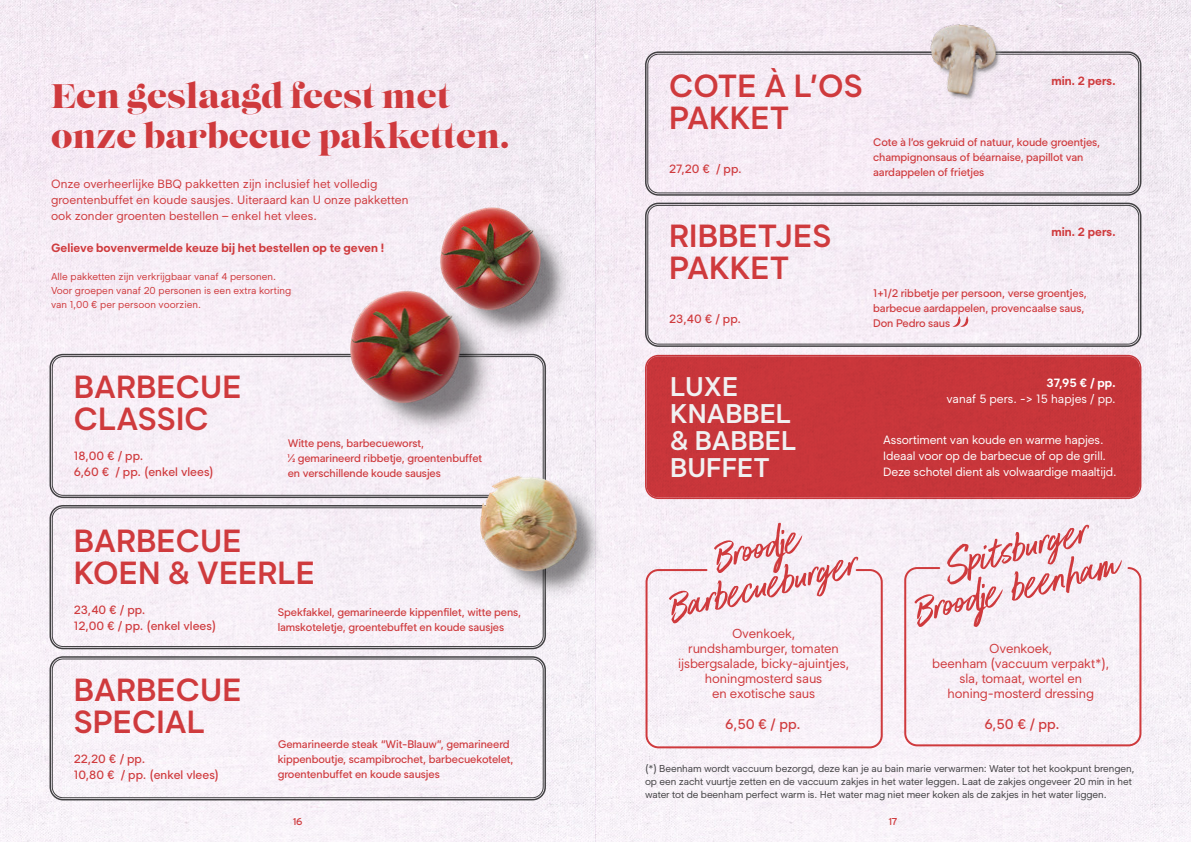
<style>
.page{position:relative;width:1191px;height:842px;background:#fff}
.page>*{position:absolute;margin:0;border:0;box-sizing:border-box;transform-origin:0 0}
.t1{font:italic 48px/38px "Better Times";color:#cf3a3d;text-align:center}
.t2{font:34px/40px "Lust";color:#cf3a3d}
.t3{font:600 32px/32px "Segment";letter-spacing:.005em;color:#cf3a3d}
.t4{font:600 27px/27px "Segment";letter-spacing:.005em;color:#f1f1f2}
.t5{font:500 14px "Segment";color:#cf3a3d}
.t6{font:13px/15px "Segment";letter-spacing:-.01em;color:#cf3a3d;text-align:center}
.t7{font:12px/16px "Segment";color:#cf3a3d}
.t8{font:12px/16px "Segment";letter-spacing:-.01em;color:#fff}
.t9{font:500 12px/16px "Segment";color:#cf3a3d}
.t10{font:700 12px "Segment";color:#cf3a3d}
.t11{font:700 12px "Segment";color:#fff}
.t12{font:500 11px/15px "Segment";letter-spacing:-.01em;color:#cf3a3d}
.t13{font:10px/13px "Segment";letter-spacing:-.01em;color:#414042}
.t14{font:10px/14px "Segment";color:#cf3a3d}
.t15{font:10px "Interstate";color:#cf3a3d}
</style>
<div class="page">
<img style="left:0;top:0;width:1191px;height:842px">
<div style="left:50px;top:354px;width:496px;height:144px;border:2px solid #414042;border-radius:13px"></div>
<div style="left:52px;top:356px;width:491px;height:140px;border:1px solid #414042;border-radius:11px"></div>
<div style="left:50px;top:505px;width:496px;height:144px;border:2px solid #414042;border-radius:13px"></div>
<div style="left:52px;top:507px;width:491px;height:140px;border:1px solid #414042;border-radius:11px"></div>
<div style="left:50px;top:656px;width:496px;height:144px;border:2px solid #414042;border-radius:13px"></div>
<div style="left:52px;top:659px;width:491px;height:139px;border:1px solid #414042;border-radius:11px"></div>
<div style="left:645px;top:51px;width:496px;height:145px;border:2px solid #414042;border-radius:13px"></div>
<div style="left:647px;top:54px;width:492px;height:139px;border:1px solid #414042;border-radius:11px"></div>
<div style="left:645px;top:203px;width:496px;height:144px;border:2px solid #414042;border-radius:13px"></div>
<div style="left:647px;top:205px;width:492px;height:139px;border:1px solid #414042;border-radius:11px"></div>
<svg style="left:952px;top:317px;width:16px;height:10px"></svg>
<img style="left:480px;top:475px;width:127px;height:128px">
<img style="left:919px;top:16px;width:97px;height:102px">
<img style="left:350px;top:288px;width:150px;height:153px">
<img style="left:440px;top:204px;width:138px;height:141px">
<div style="left:646px;top:356px;width:494px;height:142px;background:#c8363b;border-radius:12px"></div>
<div style="left:645px;top:355px;width:496px;height:144px;border:2px solid #cf3a3d;border-radius:13px"></div>
<div style="left:647px;top:357px;width:492px;height:140px;border:1px solid #cf3a3d;border-radius:11px"></div>
<div style="left:645px;top:569px;width:237px;height:179px;border:2px solid #cf3a3d;border-radius:12px"></div>
<div style="left:904px;top:567px;width:237px;height:179px;border:2px solid #cf3a3d;border-radius:12px"></div>
<h2 class="t2" style="left:51px;top:78px;width:460px">Een geslaagd feest met onze barbecue pakketten.</h2>
<p class="t7" style="left:51px;top:175px;width:359px">Onze overheerlijke BBQ pakketten zijn inclusief het volledig groentenbuffet en koude sausjes. Uiteraard kan U onze pakketten ook zonder groenten bestellen – enkel het vlees.</p>
<p class="t10" style="left:51px;top:240px;width:335px">Gelieve bovenvermelde keuze bij het bestellen op te geven !</p>
<p class="t14" style="left:51px;top:269px;width:242px">Alle pakketten zijn verkrijgbaar vanaf 4 personen.<br>Voor groepen vanaf 20 personen is een extra korting van 1,00 € per persoon voorzien.</p>
<h3 class="t3" style="left:74px;top:371px;width:169px">BARBECUE<br>CLASSIC</h3>
<p class="t9" style="left:74px;top:448px;width:142px">18,00 € / pp.<br>6,60 € / pp. (enkel vlees)</p>
<p class="t12" style="left:288px;top:436px;width:196px">Witte pens, barbecueworst,<br>½ gemarineerd ribbetje, groentenbuffet en verschillende koude sausjes</p>
<h3 class="t3" style="left:74px;top:524px;width:243px">BARBECUE<br>KOEN &amp; VEERLE</h3>
<p class="t9" style="left:74px;top:601px;width:144px">23,40 € / pp.<br>12,00 € / pp. (enkel vlees)</p>
<p class="t12" style="left:278px;top:605px;width:245px">Spekfakkel, gemarineerde kippenfilet, witte pens, lamskoteletje, groentebuffet en koude sausjes</p>
<h3 class="t3" style="left:74px;top:673px;width:169px">BARBECUE<br>SPECIAL</h3>
<p class="t9" style="left:74px;top:750px;width:147px">22,20 € / pp.<br>10,80 € / pp. (enkel vlees)</p>
<p class="t12" style="left:278px;top:737px;width:237px">Gemarineerde steak “Wit-Blauw”, gemarineerd kippenboutje, scampibrochet, barbecuekotelet, groentenbuffet en koude sausjes</p>
<h3 class="t3" style="left:669px;top:69px;width:195px">COTE À L’OS<br>PAKKET</h3>
<p class="t9" style="left:669px;top:160px;width:74px">27,20 € / pp.</p>
<p class="t10" style="left:1051px;top:73px;width:66px">min. 2 pers.</p>
<p class="t12" style="left:873px;top:134px;width:229px">Cote à l’os gekruid of natuur, koude groentjes, champignonsaus of béarnaise, papillot van aardappelen of frietjes</p>
<h3 class="t3" style="left:669px;top:219px;width:163px">RIBBETJES<br>PAKKET</h3>
<p class="t9" style="left:669px;top:311px;width:73px">23,40 € / pp.</p>
<p class="t10" style="left:1051px;top:224px;width:66px">min. 2 pers.</p>
<p class="t12" style="left:873px;top:285px;width:215px">1+1/2 ribbetje per persoon, verse groentjes, barbecue aardappelen, provencaalse saus,<br>Don Pedro saus</p>
<h3 class="t4" style="left:670px;top:373px;width:128px">LUXE<br>KNABBEL &amp; BABBEL<br>BUFFET</h3>
<p class="t11" style="left:1046px;top:376px;width:71px">37,95 € / pp.</p>
<p class="t8" style="left:946px;top:391px;width:171px">vanaf 5 pers. -&gt; 15 hapjes / pp.</p>
<p class="t8" style="left:883px;top:432px;width:235px">Assortiment van koude en warme hapjes.<br>Ideaal voor op de barbecue of op de grill.<br>Deze schotel dient als volwaardige maaltijd.</p>
<h1 class="t1" style="left:651px;top:557px;width:196px;rotate:-14deg">Broodje<br>Barbecueburger</h1>
<h1 class="t1" style="left:897px;top:561px;width:214px;rotate:-14deg">Spitsburger<br>Broodje beenham</h1>
<p class="t6" style="left:678px;top:626px;width:173px">Ovenkoek,<br>rundshamburger, tomaten ijsbergsalade, bicky-ajuintjes, honingmosterd saus<br>en exotische saus</p>
<p class="t6" style="left:932px;top:641px;width:179px">Ovenkoek,<br>beenham (vaccuum verpakt*), sla, tomaat, wortel en honing-mosterd dressing</p>
<p class="t5" style="left:725px;top:716px;width:77px">6,50 € / pp.</p>
<p class="t5" style="left:984px;top:716px;width:77px">6,50 € / pp.</p>
<p class="t13" style="left:645px;top:762px;width:491px">(*) Beenham wordt vaccuum bezorgd, deze kan je au bain marie verwarmen: Water tot het kookpunt brengen, op een zacht vuurtje zetten en de vaccuum zakjes in het water leggen. Laat de zakjes ongeveer 20 min in het water tot de beenham perfect warm is. Het water mag niet meer koken als de zakjes in het water liggen.</p>
<p class="t15" style="left:293px;top:815px;width:11px">16</p>
<p class="t15" style="left:888px;top:815px;width:11px">17</p>
</div>
